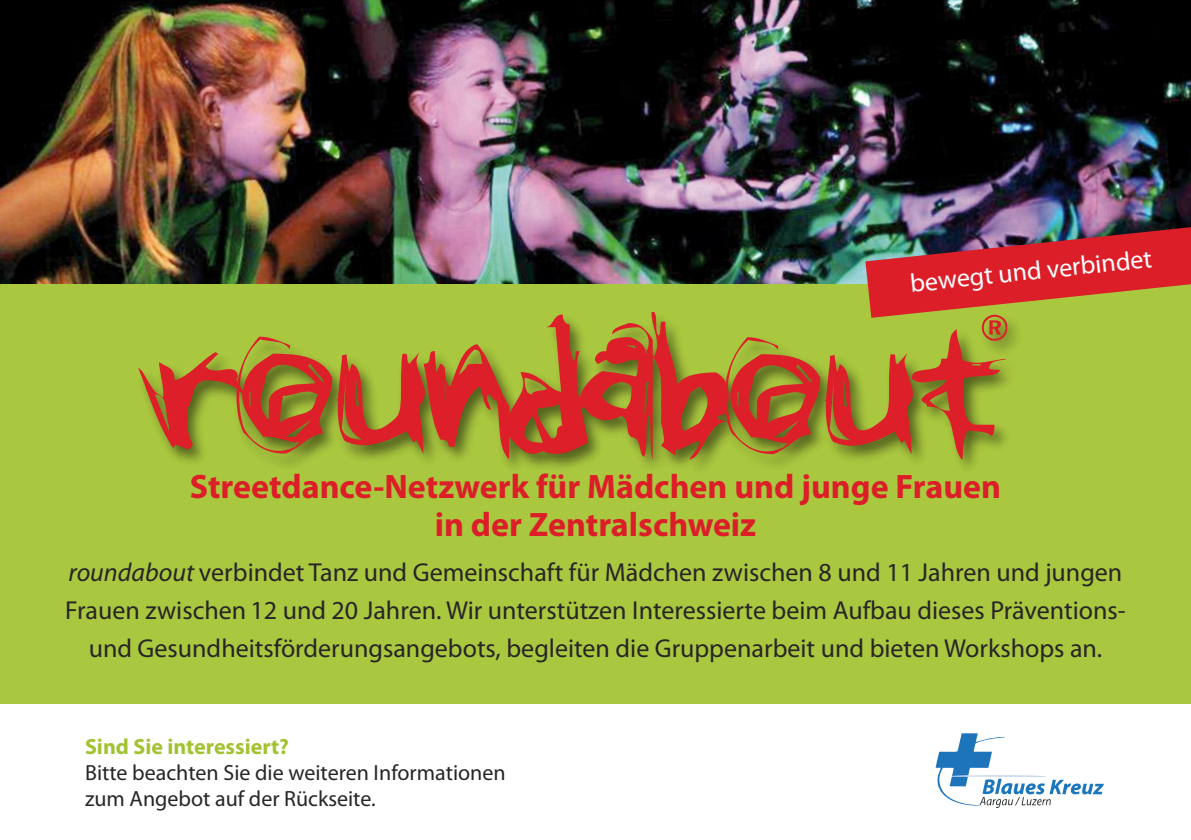
<style>
.page{position:relative;width:1191px;height:840px;background:#fff}
.page>*{position:absolute;margin:0;border:0;box-sizing:border-box;transform-origin:0 0}
.t1{font:700 34px/38px "Myriad Pro";color:#dc1e28;text-align:center}
.t2{font:26px/38px "Myriad Pro";color:#272526;text-align:center}
.t3{font:26px "Myriad Pro";color:#fff}
.t4{font:22px/26px "Myriad Pro";color:#272526}
.t5{font:700 22px "Myriad Pro";color:#a2c331}
.s1{font-style:italic}
</style>
<div class="page">
<div style="left:0;top:0;width:1191px;height:703px;background:#a9c73f"></div>
<img style="left:0;top:0;width:1191px;height:283px">
<svg style="left:935px;top:733px;width:168px;height:74px"></svg>
<img style="left:138px;top:224px;width:1053px;height:236px">
<p class="t3" style="left:909px;top:274px;width:244px;rotate:-6deg">bewegt und verbindet</p>
<h1 class="t1" style="left:190px;top:470px;width:812px">Streetdance-Netzwerk für Mädchen und junge Frauen in der Zentralschweiz</h1>
<p class="t2" style="left:65px;top:555px;width:1062px"><span class="s1">roundabout</span> verbindet Tanz und Gemeinschaft für Mädchen zwischen 8 und 11 Jahren und jungen<br>Frauen zwischen 12 und 20 Jahren. Wir unterstützen Interessierte beim Aufbau dieses Präventions&shy;und Gesundheitsförderungsangebots, begleiten die Gruppenarbeit und bieten Workshops an.</p>
<p class="t5" style="left:85px;top:737px;width:205px">Sind Sie interessiert?</p>
<p class="t4" style="left:85px;top:760px;width:422px">Bitte beachten Sie die weiteren Informationen zum Angebot auf der Rückseite.</p>
</div>
